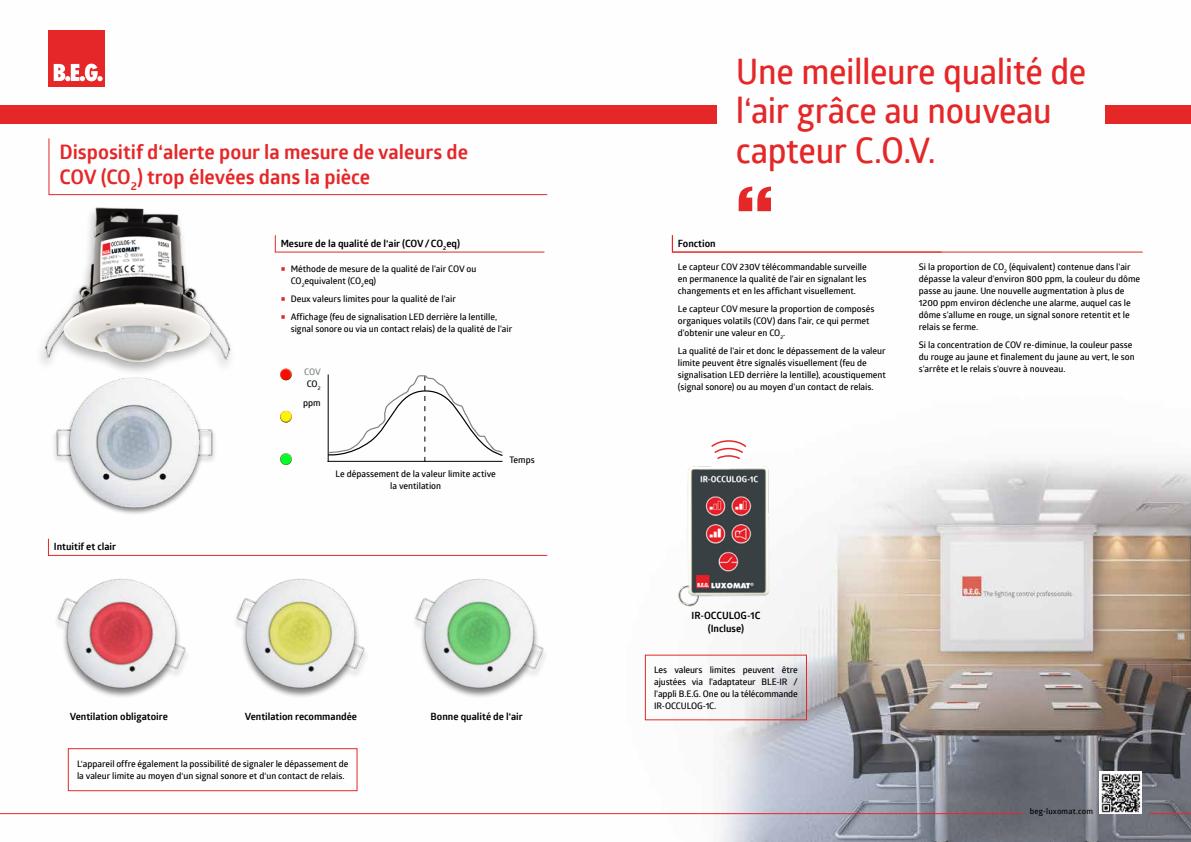
<style>
.page{position:relative;width:1191px;height:842px;background:#fff}
.page>*{position:absolute;margin:0;border:0;box-sizing:border-box;transform-origin:0 0}
.t1{font:600 35.3px/39.5px "Glober";letter-spacing:-.01em;color:#e52728;scale:.96 1}
.t2{font:700 20px/25px "Glober";color:#e52728}
.t3{font:700 10px/13px "Glober";color:#000;text-align:center}
.t4{font:600 9px/12px "Glober";color:#000}
.t5{font:600 9px/12px "Glober";color:#7d8386}
.t6{font:600 8px "Glober";letter-spacing:.025em;color:#000}
.s1{font-family:"Minion Pro";font-weight:400;font-size:12px;color:#e52728}
.s2{color:#000}
</style>
<div class="page">
<img style="left:0;top:86px;width:1191px;height:756px">
<div style="left:0;top:105px;width:595px;height:18px;background:#e52728"></div>
<hr style="left:0;top:813px;width:1022px;height:1px;background:#e52728">
<hr style="left:1150px;top:813px;width:41px;height:1px;background:#e52728">
<svg style="left:1099px;top:771px;width:43px;height:43px"></svg>
<img style="left:1101px;top:773px;width:39px;height:39px">
<img style="left:48px;top:564px;width:141px;height:141px">
<img style="left:227px;top:564px;width:141px;height:141px">
<img style="left:406px;top:564px;width:141px;height:141px">
<div style="left:48px;top:30px;width:57px;height:56px;background:#e52728"></div>
<svg style="left:54px;top:64px;width:49px;height:17px"></svg>
<svg style="left:672px;top:235px;width:471px;height:18px"></svg>
<svg style="left:48px;top:137px;width:500px;height:59px"></svg>
<svg style="left:275px;top:235px;width:270px;height:18px"></svg>
<svg style="left:48px;top:538px;width:500px;height:18px"></svg>
<hr style="left:328px;top:374px;width:1px;height:88px;background:#000">
<svg style="left:280px;top:369px;width:12px;height:11px"></svg>
<svg style="left:280px;top:411px;width:12px;height:12px"></svg>
<svg style="left:280px;top:453px;width:12px;height:12px"></svg>
<svg style="left:327px;top:375px;width:177px;height:87px"></svg>
<img style="left:48px;top:378px;width:168px;height:144px">
<div style="left:68px;top:748px;width:289px;height:43px;border:1px solid #e52728"></div>
<img style="left:32px;top:194px;width:212px;height:184px">
<img style="left:677px;top:465px;width:93px;height:142px">
<svg style="left:710px;top:439px;width:37px;height:21px"></svg>
<div style="left:595px;top:105px;width:122px;height:18px;background:#e52728"></div>
<div style="left:1106px;top:105px;width:85px;height:18px;background:#e52728"></div>
<svg style="left:738px;top:186px;width:33px;height:25px"></svg>
<h2 class="t2" style="left:60px;top:139px;width:410px">Dispositif d‘alerte pour la mesure de valeurs de<br>COV (CO<sub>2</sub>) trop élevées dans la pièce</h2>
<p class="t3" style="left:281px;top:236px;width:181px">Mesure de la qualité de l‘air (COV/CO<sub>2</sub>eq)</p>
<p class="t4" style="left:291px;top:263px;width:187px;text-indent:-10px"><span class="s1">■</span> Méthode de mesure de la qualité de l'air COV ou<br>CO<sub>2</sub>equivalent (CO<sub>2</sub>eq)</p>
<p class="t4" style="left:281px;top:293px;width:177px"><span class="s1">■</span> Deux valeurs limites pour la qualité de l'air</p>
<p class="t4" style="left:291px;top:310px;width:223px;text-indent:-10px"><span class="s1">■</span> Affichage (feu de signalisation LED derrière la lentille, signal sonore ou via un contact relais) de la qualité de l'air</p>
<p class="t3" style="left:54px;top:540px;width:64px">Intuitif et clair</p>
<p class="t5" style="left:304px;top:365px;width:18px">COV<br><span class="s2">CO</span><sub>2</sub></p>
<p class="t4" style="left:303px;top:396px;width:19px">ppm</p>
<p class="t4" style="left:335px;top:467px;width:162px;text-align:center">Le dépassement de la valeur limite active la ventilation</p>
<p class="t4" style="left:509px;top:453px;width:27px">Temps</p>
<p class="t3" style="left:70px;top:710px;width:100px">Ventilation obligatoire</p>
<p class="t3" style="left:245px;top:710px;width:114px">Ventilation recommandée</p>
<p class="t3" style="left:430px;top:710px;width:94px">Bonne qualité de l‘air</p>
<p class="t4" style="left:77px;top:757px;width:273px">L‘appareil offre également la possibilité de signaler le dépassement de la valeur limite au moyen d‘un signal sonore et d‘un contact de relais.</p>
<h1 class="t1" style="left:736px;top:51px;width:366px">Une meilleure qualité de l‘air grâce au nouveau capteur C.O.V.</h1>
<p class="t3" style="left:677px;top:236px;width:39px">Fonction</p>
<p class="t4" style="left:678px;top:261px;width:190px;text-align:justify">Le capteur COV 230V télécommandable surveille en permanence la qualité de l'air en signalant les changements et en les affichant visuellement.</p>
<p class="t4" style="left:678px;top:303px;width:198px">Le capteur COV mesure la proportion de composés organiques volatils (COV) dans l'air, ce qui permet d'obtenir une valeur en CO<sub>2</sub>.</p>
<p class="t4" style="left:678px;top:344px;width:209px">La qualité de l'air et donc le dépassement de la valeur limite peuvent être signalés visuellement (feu de signalisation LED derrière la lentille), acoustiquement (signal sonore) ou au moyen d'un contact de relais.</p>
<p class="t4" style="left:919px;top:261px;width:223px">Si la proportion de CO<sub>2</sub> (équivalent) contenue dans l'air dépasse la valeur d'environ 800 ppm, la couleur du dôme passe au jaune. Une nouvelle augmentation à plus de 1200 ppm environ déclenche une alarme, auquel cas le dôme s'allume en rouge, un signal sonore retentit et le relais se ferme.</p>
<p class="t4" style="left:919px;top:339px;width:217px">Si la concentration de COV re-diminue, la couleur passe du rouge au jaune et finalement du jaune au vert, le son s'arrête et le relais s'ouvre à nouveau.</p>
<p class="t3" style="left:691px;top:609px;width:70px">IR-OCCULOG-1C (Incluse)</p>
<p class="t4" style="left:654px;top:663px;width:145px;text-align:justify">Les valeurs limites peuvent être ajustées via l'adaptateur BLE-IR / l’appli B.E.G. One ou la télécommande IR-OCCULOG-1C.</p>
<p class="t6" style="left:1029px;top:805px;width:65px">beg-luxomat.com</p>
</div>
